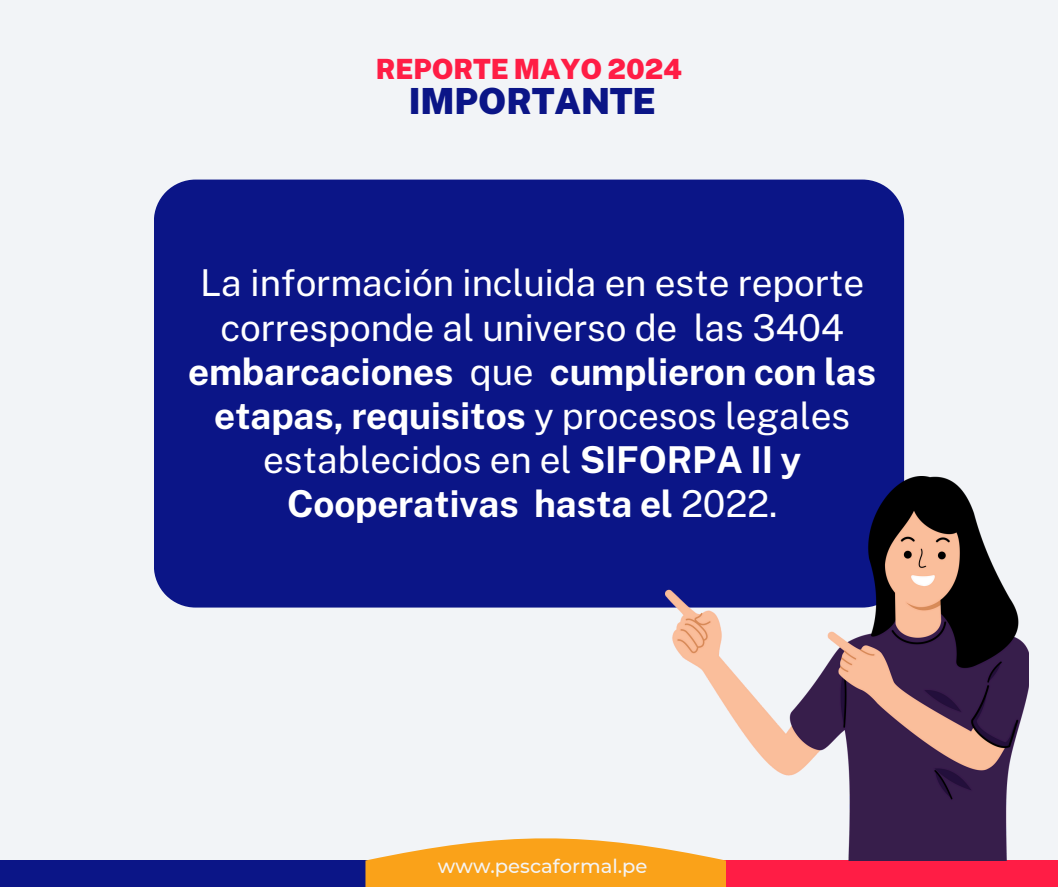
<style>
.page{position:relative;width:1058px;height:887px;background:#fff}
.page>*{position:absolute;margin:0;border:0;box-sizing:border-box;transform-origin:0 0}
.t1{font:37.05px/44.1px "Public Sans";letter-spacing:-.005em;color:#fff;text-align:center}
.t2{font:900 36px "Public Sans";letter-spacing:-.005em;color:#0b1587}
.t3{font:900 27.9px "Public Sans";letter-spacing:-.005em;color:#ff1d45}
.t4{font:500 19.5px "Montserrat";color:#f4f4f4}
.s1{font-weight:700}
</style>
<div class="page">
<div style="left:0;top:0;width:1058px;height:886px;background:#f2f4f7"></div>
<div style="left:0;top:860px;width:368px;height:26px;background:#0b1587"></div>
<div style="left:689px;top:860px;width:369px;height:26px;background:#ff1d45"></div>
<div style="left:365px;top:838px;width:361px;height:48px;background:#faa219"></div>
<div style="left:154px;top:179px;width:750px;height:428px;background:#0b1587"></div>
<img style="left:665px;top:476px;width:363px;height:384px">
<p class="t3" style="left:376px;top:53px;width:308px">REPORTE MAYO 2024</p>
<p class="t2" style="left:409px;top:80px;width:248px">IMPORTANTE</p>
<p class="t1" style="left:188px;top:261px;width:689px">La información incluida en este reporte corresponde al universo de las 3404 <span class="s1">embarcaciones</span> que <span class="s1">cumplieron con las etapas, requisitos</span> y procesos legales establecidos en el <span class="s1">SIFORPA II y Cooperativas hasta el</span> 2022.</p>
<h2 class="t4" style="left:438px;top:853px;width:211px">www.pescaformal.pe</h2>
</div>
